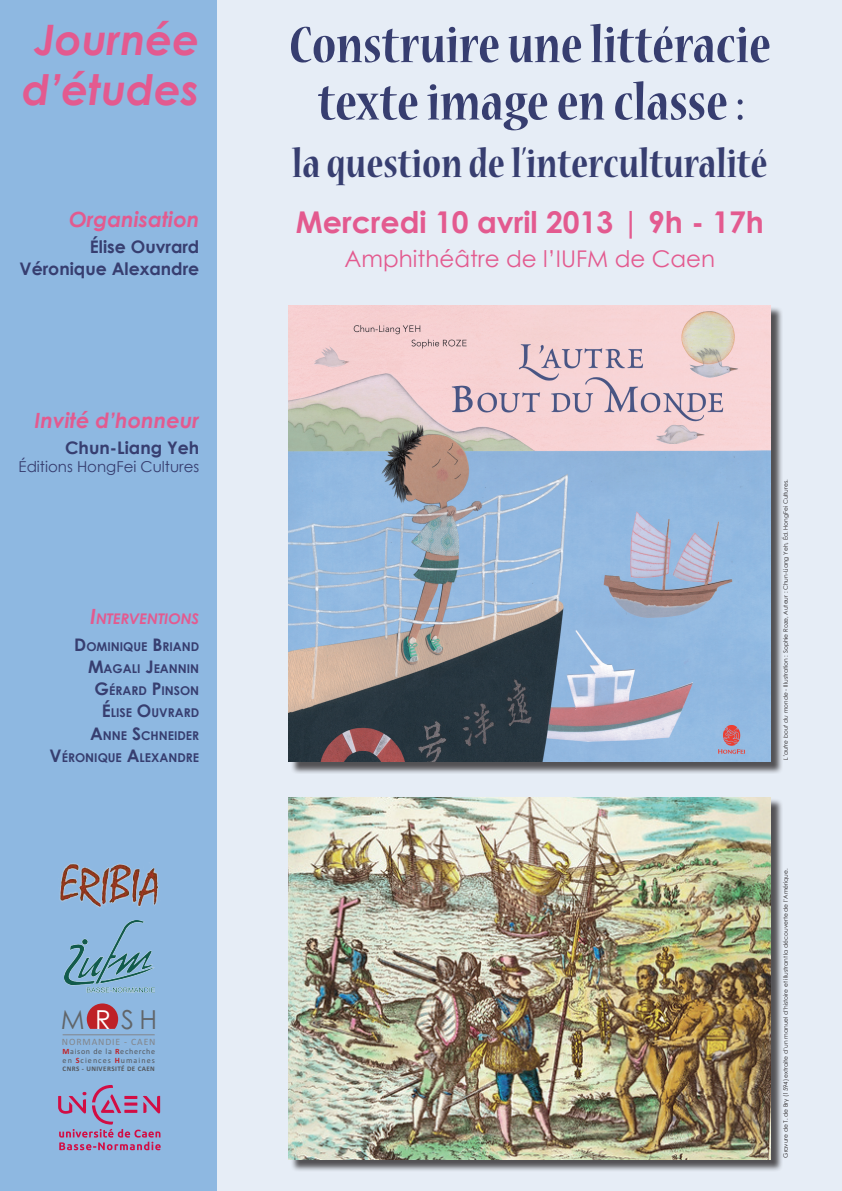
<style>
.page{position:relative;width:842px;height:1191px;background:#e6edf6}
.page>*{position:absolute;margin:0;border:0;box-sizing:border-box;transform-origin:0 0}
.t1{font:700 condensed 56.7px/57.4px "Nueva Std";color:#373e70;text-align:center}
.t2{font:700 condensed 44.3px "Nueva Std";color:#373e70}
.t3{font:italic 700 42px/50.4px "Century Gothic";color:#e35a8f;text-align:center}
.t4{font:700 30px "Century Gothic";color:#e35a8f}
.t5{font:26.1px "Century Gothic";color:#616569}
.t6{font:23px "Century Gothic";color:#e35a8f}
.t7{font:italic 700 21px "Century Gothic";color:#e35a8f}
.t8{font:700 17.3px/22.2px "Century Gothic";color:#373e70;text-align:right}
.t9{font:15px "Century Gothic";color:#373e70}
.t10{font:italic 700 14.7px "Century Gothic";color:#e35a8f}
.t11{font:700 12.1px/22.2px "Century Gothic";color:#373e70;text-align:right}
.t12{font:9.7px "Calibri";letter-spacing:.09em;color:#82858b}
.t13{font:8.1px/8.9px "Calibri";letter-spacing:.105em;color:#54575c}
.t14{font:700 7px "Calibri";letter-spacing:.06em;color:#54575c}
.t15{font:6px "Century Gothic";color:#231f20}
.s1{font-size:21px}
.s2{font-size:17.3px}
.s3{color:#fff}
.s4{font-weight:700;color:#be2127}
.s5{font-style:italic}
</style>
<div class="page">
<div style="left:290px;top:306px;width:493px;height:468px;background:#231f20;opacity:.75"></div>
<img style="left:289px;top:305px;width:482px;height:457px">
<div style="left:290px;top:798px;width:493px;height:373px;background:#231f20;opacity:.75"></div>
<img style="left:289px;top:797px;width:482px;height:362px">
<div style="left:0;top:0;width:217px;height:1191px;background:#8eb8e1"></div>
<img style="left:59px;top:863px;width:100px;height:45px">
<svg style="left:58px;top:1085px;width:103px;height:65px"></svg>
<svg style="left:87px;top:1003px;width:31px;height:25px"></svg>
<hr style="left:63px;top:1034px;width:92px;height:1px;background:#82858b">
<img style="left:64px;top:920px;width:90px;height:72px">
<h3 class="t3" style="left:22px;top:13px;width:179px">Journée d’études</h3>
<h3 class="t7" style="left:69px;top:203px;width:132px">Organisation</h3>
<h3 class="t8" style="left:20px;top:235px;width:181px">élise Ouvrard<br>Véronique Alexandre</h3>
<h3 class="t7" style="left:35px;top:404px;width:166px">Invité d’honneur</h3>
<h3 class="t8" style="left:65px;top:436px;width:136px">Chun-Liang Yeh</h3>
<h3 class="t9" style="left:19px;top:456px;width:182px">Éditions HongFei Cultures</h3>
<h3 class="t10" style="left:90px;top:608px;width:111px"><span class="s1">I</span>NTERVENTIONS</h3>
<h3 class="t11" style="left:50px;top:635px;width:151px"><span class="s2">D</span>OMINIQUE <span class="s2">B</span>RIAND<br><span class="s2">M</span>AGALI <span class="s2">J</span>EANNIN<br><span class="s2">G</span>ÉRARD <span class="s2">P</span>INSON<br><span class="s2">É</span> LISE <span class="s2">O</span>UVRARD<br><span class="s2">A</span>NNE <span class="s2">S</span>CHNEIDER<br><span class="s2">V</span>ÉRONIQUE <span class="s2">A</span>LEXANDRE</h3>
<h3 class="t5" style="left:61px;top:1001px;width:98px">M<span class="s3">R</span>SH</h3>
<h3 class="t12" style="left:62px;top:1035px;width:95px">NORMANDIE - CAEN</h3>
<h3 class="t13" style="left:62px;top:1047px;width:94px"><span class="s4">M</span>aison de la <span class="s4">R</span>echerche en <span class="s4">S</span>ciences <span class="s4">H</span>umaines</h3>
<p class="t14" style="left:63px;top:1064px;width:94px">CNRS - UNIVERSITÉ DE CAEN</p>
<h1 class="t1" style="left:289px;top:19px;width:483px">Construire une littéracie texte image en classe :</h1>
<h2 class="t2" style="left:292px;top:143px;width:477px">la question de l’interculturalité</h2>
<h3 class="t4" style="left:296px;top:200px;width:470px">Mercredi 10 avril 2013 | 9h - 17h</h3>
<h3 class="t6" style="left:345px;top:242px;width:372px">Amphithéâtre de l’IUFM de Caen</h3>
<p class="t15" style="left:781px;top:760px;width:282px;rotate:-90deg"><span class="s5">L’autre bout du monde</span> - Illustration : Sophie Roze, Auteur : Chun-Liang Yeh, éd. Hongfei Cultures.</p>
<p class="t15" style="left:781px;top:1157px;width:291px;rotate:-90deg">Gravure de T. de Bry (1594) extraite d’un manuel d’histoire et illustrant la découverte de l’Amérique.</p>
</div>
